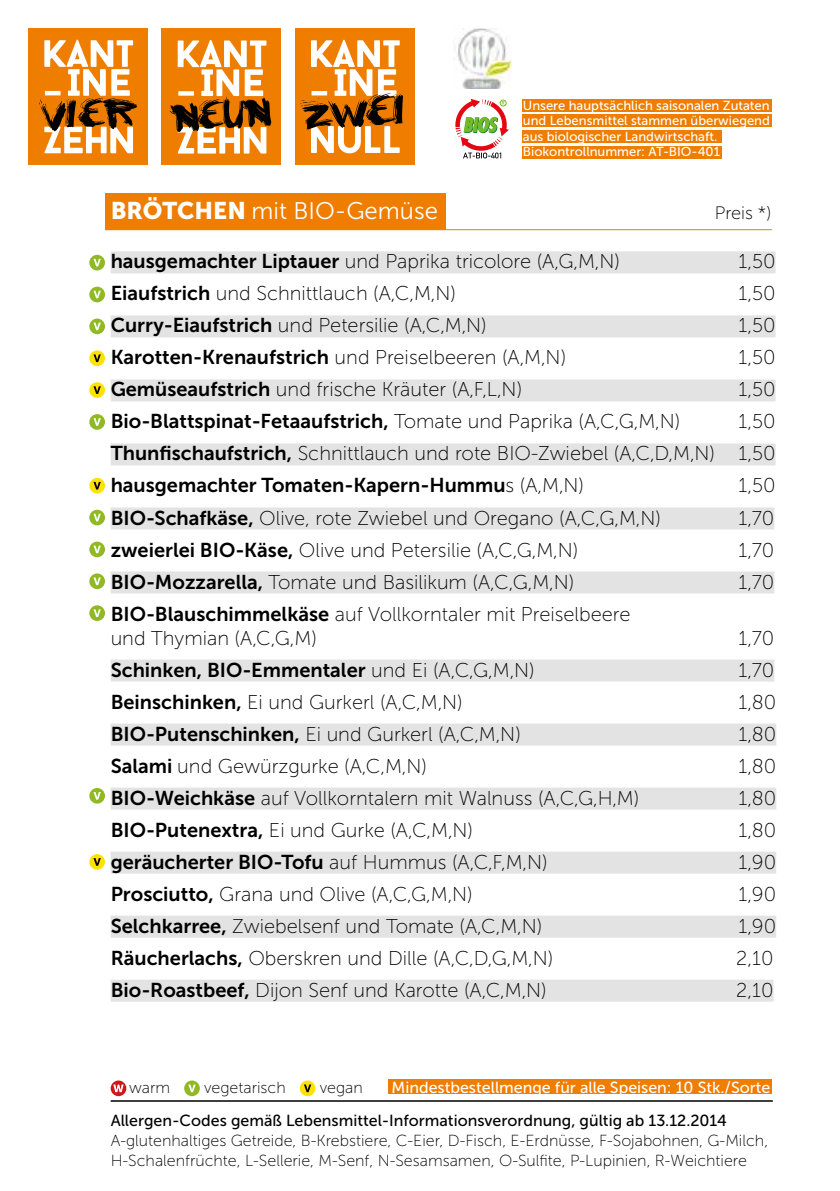
<style>
.page{position:relative;width:840px;height:1191px;background:#fff}
.page>*{position:absolute;margin:0;border:0;box-sizing:border-box;transform-origin:0 0}
.t1{font:24px "Museo Sans 300";color:#fff}
.t2{font:20px/32px "Museo Sans 100";color:#000;text-align:right}
.t3{font:20px "Museo Sans 700";color:#000}
.t4{font:18px "Museo Sans 100";color:#000}
.t5{font:16px/20px "Museo Sans 100";color:#000}
.t6{font:16px "Museo Sans 500";color:#000}
.t7{font:16px "Museo Sans 500";color:#fff}
.t8{font:13px/15.6px "Museo Sans 500";color:#fff}
.s1{font-family:"Museo Sans 900"}
.s2{font-family:"Museo Sans 700"}
.s3{font-family:"Museo Sans 100"}
</style>
<div class="page">
<div style="left:28px;top:28px;width:120px;height:137px;background:#ef7d00"></div>
<svg style="left:39px;top:39px;width:98px;height:114px"></svg>
<hr style="left:45px;top:91px;width:15px;height:4px;background:#fff">
<div style="left:162px;top:29px;width:119px;height:136px;background:#ef7d00"></div>
<svg style="left:169px;top:40px;width:102px;height:114px"></svg>
<div style="left:295px;top:28px;width:119px;height:137px;background:#ef7d00"></div>
<svg style="left:300px;top:40px;width:103px;height:113px"></svg>
<div style="left:105px;top:193px;width:340px;height:37px;background:#ef7d00"></div>
<div style="left:111px;top:251px;width:664px;height:22px;background:#e3e3e3"></div>
<div style="left:111px;top:315px;width:664px;height:22px;background:#e3e3e3"></div>
<div style="left:111px;top:379px;width:664px;height:22px;background:#e3e3e3"></div>
<div style="left:111px;top:443px;width:664px;height:22px;background:#e3e3e3"></div>
<div style="left:111px;top:507px;width:663px;height:22px;background:#e3e3e3"></div>
<div style="left:111px;top:571px;width:663px;height:22px;background:#e3e3e3"></div>
<div style="left:111px;top:659px;width:663px;height:22px;background:#e3e3e3"></div>
<div style="left:111px;top:723px;width:664px;height:22px;background:#e3e3e3"></div>
<div style="left:111px;top:787px;width:664px;height:22px;background:#e3e3e3"></div>
<div style="left:111px;top:851px;width:664px;height:22px;background:#e3e3e3"></div>
<div style="left:111px;top:915px;width:664px;height:22px;background:#e3e3e3"></div>
<div style="left:111px;top:979px;width:662px;height:22px;background:#e3e3e3"></div>
<hr style="left:105px;top:229px;width:666px;height:1px;background:#ef7d00">
<div style="left:522px;top:99px;width:249px;height:12px;background:#ef7d00"></div>
<div style="left:522px;top:114px;width:249px;height:13px;background:#ef7d00"></div>
<div style="left:522px;top:130px;width:199px;height:13px;background:#ef7d00"></div>
<div style="left:522px;top:146px;width:199px;height:12px;background:#ef7d00"></div>
<svg style="left:455px;top:99px;width:53px;height:59px"></svg>
<img style="left:453px;top:28px;width:58px;height:60px">
<svg style="left:89px;top:255px;width:16px;height:15px"></svg>
<svg style="left:93px;top:259px;width:8px;height:7px"></svg>
<svg style="left:89px;top:287px;width:16px;height:15px"></svg>
<svg style="left:93px;top:291px;width:8px;height:7px"></svg>
<svg style="left:89px;top:318px;width:16px;height:16px"></svg>
<svg style="left:93px;top:322px;width:8px;height:8px"></svg>
<div style="left:89px;top:414px;width:16px;height:16px;background:#90b923;border-radius:50%"></div>
<svg style="left:93px;top:418px;width:8px;height:8px"></svg>
<svg style="left:89px;top:510px;width:16px;height:15px"></svg>
<svg style="left:93px;top:514px;width:8px;height:7px"></svg>
<svg style="left:89px;top:541px;width:16px;height:16px"></svg>
<svg style="left:93px;top:545px;width:8px;height:8px"></svg>
<svg style="left:89px;top:573px;width:16px;height:16px"></svg>
<svg style="left:93px;top:577px;width:8px;height:8px"></svg>
<svg style="left:89px;top:605px;width:16px;height:16px"></svg>
<svg style="left:93px;top:609px;width:8px;height:8px"></svg>
<div style="left:89px;top:788px;width:16px;height:15px;background:#90b923;border-radius:50%"></div>
<svg style="left:93px;top:792px;width:8px;height:7px"></svg>
<svg style="left:89px;top:350px;width:16px;height:16px"></svg>
<svg style="left:93px;top:354px;width:8px;height:8px"></svg>
<svg style="left:89px;top:382px;width:16px;height:16px"></svg>
<svg style="left:93px;top:386px;width:8px;height:8px"></svg>
<svg style="left:89px;top:478px;width:16px;height:15px"></svg>
<svg style="left:93px;top:482px;width:8px;height:7px"></svg>
<div style="left:89px;top:854px;width:16px;height:15px;background:#ffe200;border-radius:50%"></div>
<svg style="left:93px;top:858px;width:8px;height:7px"></svg>
<hr style="left:111px;top:1100px;width:661px;height:1px;background:#000">
<div style="left:388px;top:1079px;width:383px;height:15px;background:#ef7d00"></div>
<svg style="left:111px;top:1080px;width:15px;height:16px"></svg>
<svg style="left:113px;top:1084px;width:10px;height:8px"></svg>
<svg style="left:184px;top:1080px;width:16px;height:16px"></svg>
<svg style="left:188px;top:1084px;width:7px;height:8px"></svg>
<svg style="left:299px;top:1080px;width:16px;height:16px"></svg>
<svg style="left:304px;top:1084px;width:7px;height:8px"></svg>
<p class="t8" style="left:522px;top:97px;width:248px">Unsere hauptsächlich saisonalen Zutaten und Lebensmittel stammen überwiegend aus biologischer Landwirtschaft.<br>Biokontrollnummer: AT-BIO-401</p>
<p class="t1" style="left:111px;top:198px;width:328px"><span class="s1">BRÖTCHEN</span> mit BIO-Gemüse</p>
<p class="t4" style="left:714px;top:204px;width:58px">Preis *)</p>
<p class="t2" style="left:111px;top:246px;width:510px"><span class="s2">hausgemachter Liptauer</span> und Paprika tricolore (A,G,M,N)</p>
<p class="t2" style="left:738px;top:246px;width:39px">1,50</p>
<p class="t2" style="left:111px;top:278px;width:346px"><span class="s2">Eiaufstrich</span> und Schnittlauch (A,C,M,N)</p>
<p class="t2" style="left:738px;top:278px;width:39px">1,50</p>
<p class="t2" style="left:111px;top:310px;width:377px"><span class="s2">Curry-Eiaufstrich</span> und Petersilie (A,C,M,N)</p>
<p class="t2" style="left:738px;top:310px;width:39px">1,50</p>
<p class="t2" style="left:111px;top:342px;width:457px"><span class="s2">Karotten-Krenaufstrich</span> und Preiselbeeren (A,M,N)</p>
<p class="t2" style="left:738px;top:342px;width:39px">1,50</p>
<p class="t2" style="left:111px;top:374px;width:413px"><span class="s2">Gemüseaufstrich</span> und frische Kräuter (A,F,L,N)</p>
<p class="t2" style="left:738px;top:374px;width:39px">1,50</p>
<p class="t3" style="left:111px;top:410px;width:570px">Bio-Blattspinat-Fetaaufstrich, <span class="s3">Tomate und Paprika (A,C,G,M,N)</span></p>
<p class="t2" style="left:111px;top:406px;width:666px">1,50<br><span class="s2">Thunfischaufstrich,</span> Schnittlauch und rote BIO-Zwiebel (A,C,D,M,N) 1,50</p>
<p class="t3" style="left:111px;top:474px;width:474px">hausgemachter Tomaten-Kapern-Hummu<span class="s3">s (A,M,N)</span></p>
<p class="t2" style="left:738px;top:470px;width:39px">1,50</p>
<p class="t2" style="left:111px;top:502px;width:551px"><span class="s2">BIO-Schafkäse,</span> Olive, rote Zwiebel und Oregano (A,C,G,M,N)</p>
<p class="t2" style="left:738px;top:502px;width:37px">1,70</p>
<p class="t2" style="left:111px;top:534px;width:469px"><span class="s2">zweierlei BIO-Käse,</span> Olive und Petersilie (A,C,G,M,N)</p>
<p class="t2" style="left:738px;top:534px;width:37px">1,70</p>
<p class="t2" style="left:111px;top:566px;width:465px"><span class="s2">BIO-Mozzarella,</span> Tomate und Basilikum (A,C,G,M,N)</p>
<p class="t2" style="left:738px;top:566px;width:37px">1,70</p>
<p class="t2" style="left:111px;top:602px;width:521px;line-height:24px;text-align:left"><span class="s2">BIO-Blauschimmelkäse</span> auf Vollkorntaler mit Preiselbeere und Thymian (A,C,G,M)</p>
<p class="t2" style="left:738px;top:622px;width:37px">1,70</p>
<p class="t3" style="left:111px;top:658px;width:425px">Schinken, BIO-Emmentaler <span class="s3">und Ei (A,C,G,M,N)</span></p>
<p class="t2" style="left:738px;top:654px;width:37px">1,70</p>
<p class="t2" style="left:111px;top:686px;width:353px"><span class="s2">Beinschinken,</span> Ei und Gurkerl (A,C,M,N)</p>
<p class="t2" style="left:738px;top:686px;width:39px">1,80</p>
<p class="t2" style="left:111px;top:718px;width:411px"><span class="s2">BIO-Putenschinken,</span> Ei und Gurkerl (A,C,M,N)</p>
<p class="t2" style="left:738px;top:718px;width:39px">1,80</p>
<p class="t2" style="left:111px;top:750px;width:317px"><span class="s2">Salami</span> und Gewürzgurke (A,C,M,N)</p>
<p class="t2" style="left:738px;top:750px;width:39px">1,80</p>
<p class="t2" style="left:111px;top:782px;width:530px"><span class="s2">BIO-Weichkäse</span> auf Vollkorntalern mit Walnuss (A,C,G,H,M)</p>
<p class="t2" style="left:738px;top:782px;width:39px">1,80</p>
<p class="t2" style="left:111px;top:814px;width:364px"><span class="s2">BIO-Putenextra,</span> Ei und Gurke (A,C,M,N)</p>
<p class="t2" style="left:738px;top:814px;width:39px">1,80</p>
<p class="t3" style="left:111px;top:850px;width:438px">geräucherter BIO-Tofu <span class="s3">auf Hummus (A,C,F,M,N)</span></p>
<p class="t2" style="left:738px;top:846px;width:39px">1,90</p>
<p class="t2" style="left:111px;top:878px;width:363px"><span class="s2">Prosciutto,</span> Grana und Olive (A,C,G,M,N)</p>
<p class="t2" style="left:738px;top:878px;width:39px">1,90</p>
<p class="t2" style="left:111px;top:910px;width:433px"><span class="s2">Selchkarree,</span> Zwiebelsenf und Tomate (A,C,M,N)</p>
<p class="t2" style="left:738px;top:910px;width:39px">1,90</p>
<p class="t2" style="left:111px;top:942px;width:444px"><span class="s2">Räucherlachs,</span> Oberskren und Dille (A,C,D,G,M,N)</p>
<p class="t2" style="left:735px;top:942px;width:39px">2,10</p>
<p class="t2" style="left:111px;top:974px;width:437px"><span class="s2">Bio-Roastbeef,</span> Dijon Senf und Karotte (A,C,M,N)</p>
<p class="t2" style="left:735px;top:974px;width:39px">2,10</p>
<p class="t5" style="left:129px;top:1077px;width:43px">warm</p>
<p class="t5" style="left:204px;top:1077px;width:83px">vegetarisch</p>
<p class="t5" style="left:319px;top:1077px;width:45px">vegan</p>
<p class="t7" style="left:391px;top:1078px;width:380px">Mindestbestellmenge für alle Speisen: 10 Stk./Sorte</p>
<p class="t6" style="left:111px;top:1112px;width:617px">Allergen-Codes gemäß Lebensmittel-Informationsverordnung, gültig ab 13.12.2014</p>
<p class="t5" style="left:111px;top:1131px;width:658px">A-glutenhaltiges Getreide, B-Krebstiere, C-Eier, D-Fisch, E-Erdnüsse, F-Sojabohnen, G-Milch,<br>H-Schalenfrüchte, L-Sellerie, M-Senf, N-Sesamsamen, O-Sulfite, P-Lupinien, R-Weichtiere</p>
</div>
